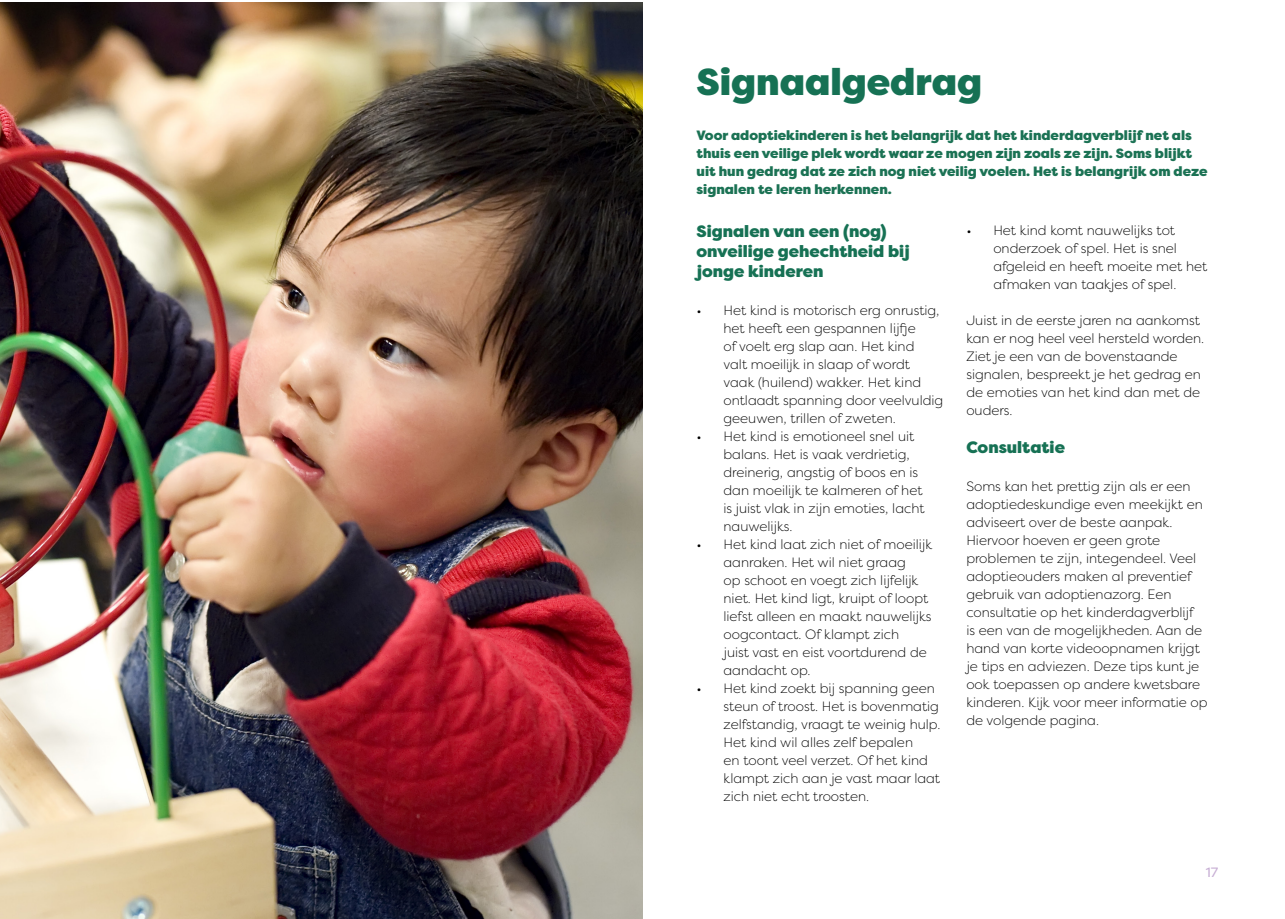
<style>
.page{position:relative;width:1285px;height:919px;background:#fff}
.page>*{position:absolute;margin:0;border:0;box-sizing:border-box;transform-origin:0 0}
.t1{font:900 37.5px "Filson Pro";color:#167154}
.t2{font:900 16.5px/19.8px "Filson Pro";color:#167154}
.t3{font:300 13.5px/18px "Filson Pro";color:#000}
.t4{font:900 13.5px/18px "Filson Pro";color:#1b7254}
.t5{font:13.5px "Filson Pro";color:#c7aed4}
</style>
<div class="page">
<img style="left:0;top:2px;width:642px;height:916px">
<h1 class="t1" style="left:696px;top:58px;width:287px">Signaalgedrag</h1>
<p class="t4" style="left:696px;top:127px;width:512px">Voor adoptiekinderen is het belangrijk dat het kinderdagverblijf net als thuis een veilige plek wordt waar ze mogen zijn zoals ze zijn. Soms blijkt uit hun gedrag dat ze zich nog niet veilig voelen. Het is belangrijk om deze signalen te leren herkennen.</p>
<p class="t2" style="left:696px;top:222px;width:215px">Signalen van een (nog) onveilige gehechtheid bij jonge kinderen</p>
<p class="t3" style="left:723px;top:300px;width:221px;text-indent:-27px">• Het kind is motorisch erg onrustig, het heeft een gespannen lijfje<br>of voelt erg slap aan. Het kind<br>valt moeilijk in slaap of wordt vaak (huilend) wakker. Het kind ontlaadt spanning door veelvuldig geeuwen, trillen of zweten.</p>
<p class="t3" style="left:723px;top:426px;width:202px;text-indent:-27px">• Het kind is emotioneel snel uit balans. Het is vaak verdrietig, dreinerig, angstig of boos en is dan moeilijk te kalmeren of het is juist vlak in zijn emoties, lacht nauwelijks.</p>
<p class="t3" style="left:723px;top:534px;width:210px;text-indent:-27px">• Het kind laat zich niet of moeilijk aanraken. Het wil niet graag<br>op schoot en voegt zich lijfelijk niet. Het kind ligt, kruipt of loopt liefst alleen en maakt nauwelijks oogcontact. Of klampt zich<br>juist vast en eist voortdurend de aandacht op.</p>
<p class="t3" style="left:723px;top:678px;width:218px;text-indent:-27px">• Het kind zoekt bij spanning geen steun of troost. Het is bovenmatig zelfstandig, vraagt te weinig hulp.<br>Het kind wil alles zelf bepalen<br>en toont veel verzet. Of het kind klampt zich aan je vast maar laat zich niet echt troosten.</p>
<p class="t3" style="left:993px;top:221px;width:215px;text-indent:-27px">• Het kind komt nauwelijks tot onderzoek of spel. Het is snel afgeleid en heeft moeite met het afmaken van taakjes of spel.</p>
<p class="t3" style="left:966px;top:311px;width:239px">Juist in de eerste jaren na aankomst kan er nog heel veel hersteld worden.<br>Ziet je een van de bovenstaande signalen, bespreekt je het gedrag en de emoties van het kind dan met de ouders.</p>
<p class="t2" style="left:966px;top:437px;width:100px">Consultatie</p>
<p class="t3" style="left:966px;top:476px;width:243px">Soms kan het prettig zijn als er een adoptiedeskundige even meekijkt en adviseert over de beste aanpak.<br>Hiervoor hoeven er geen grote problemen te zijn, integendeel. Veel adoptieouders maken al preventief gebruik van adoptienazorg. Een consultatie op het kinderdagverblijf<br>is een van de mogelijkheden. Aan de hand van korte videoopnamen krijgt je tips en adviezen. Deze tips kunt je ook toepassen op andere kwetsbare kinderen. Kijk voor meer informatie op de volgende pagina.</p>
<p class="t5" style="left:1205px;top:863px;width:14px">17</p>
</div>
